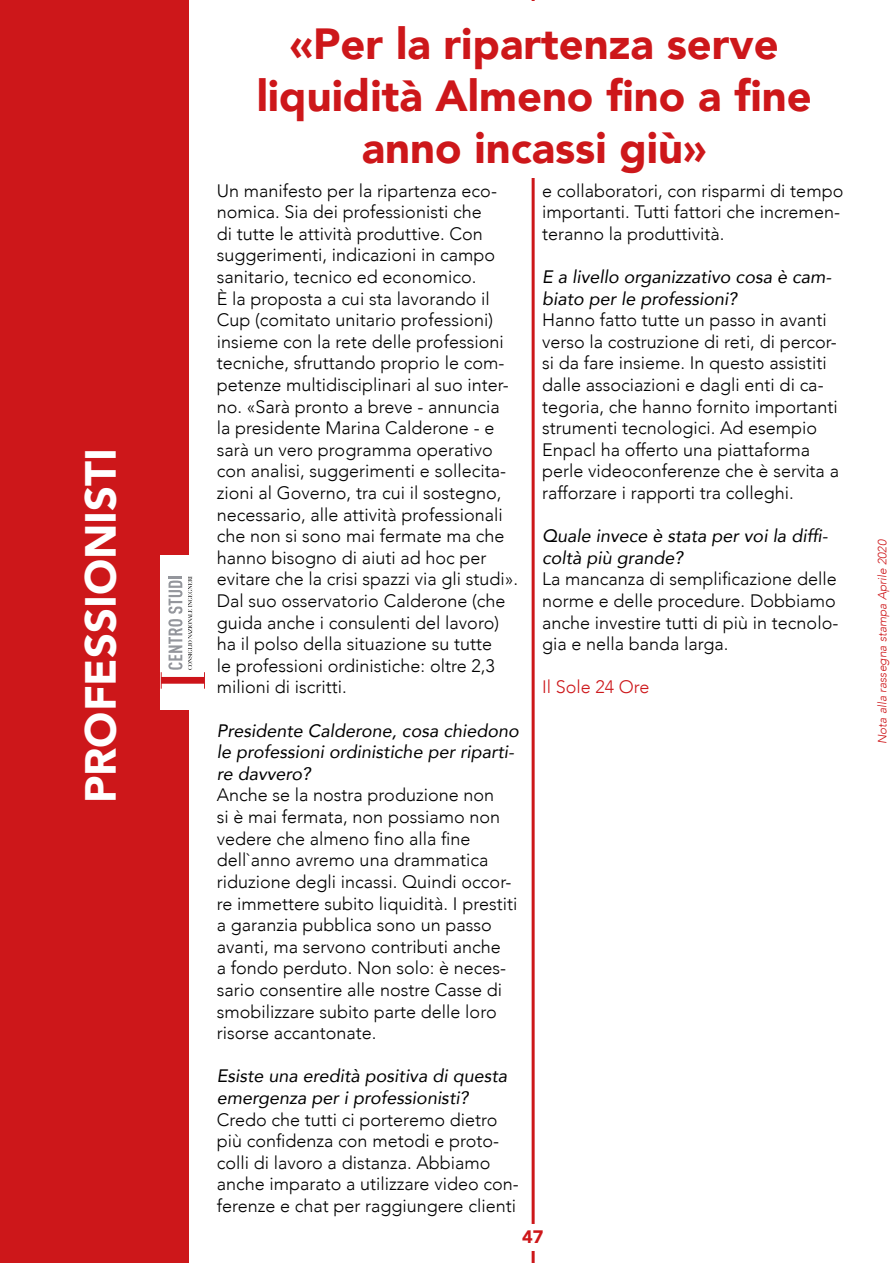
<style>
.page{position:relative;width:893px;height:1263px;background:#fff}
.page>*{position:absolute;margin:0;border:0;box-sizing:border-box;transform-origin:0 0}
.t1{font:900 43.5px/52.2px "Avenir";color:#cd171a;text-align:center}
.t2{font:900 43.5px "Avenir";color:#fff}
.t3{font:300 18px/21.6px "Avenir";color:#000}
.t4{font:italic 18px/21.6px "Avenir";color:#000}
.t5{font:300 18px "Avenir";color:#cd171a}
.t6{font:900 18px "Avenir";color:#cd171a}
.t7{font:italic 300 12px "Avenir";color:#cd171a}
</style>
<div class="page">
<hr style="left:532px;top:0;width:3px;height:1263px;background:#cd171a">
<div style="left:0;top:0;width:188px;height:1263px;background:#cd171a"></div>
<div style="left:516px;top:1225px;width:33px;height:25px;background:#fff"></div>
<div style="left:489px;top:1px;width:72px;height:12px;background:#fff"></div>
<div style="left:495px;top:166px;width:73px;height:12px;background:#fff"></div>
<div style="left:161px;top:555px;width:56px;height:155px;background:#fff"></div>
<svg style="left:161px;top:576px;width:44px;height:113px"></svg>
<div style="left:220px;top:13px;width:629px;height:153px;background:#fff"></div>
<h1 class="t2" style="left:63px;top:803px;width:357px;rotate:-90deg">PROFESSIONISTI</h1>
<h1 class="t1" style="left:257px;top:17px;width:557px">«Per la ripartenza serve liquidità Almeno fino a fine anno incassi giù»</h1>
<p class="t3" style="left:217px;top:180px;width:303px">Un manifesto per la ripartenza eco&shy;nomica. Sia dei professionisti che<br>di tutte le attività produttive. Con suggerimenti, indicazioni in campo sanitario, tecnico ed economico.<br>È la proposta a cui sta lavorando il Cup (comitato unitario professioni) insieme con la rete delle professioni tecniche, sfruttando proprio le com&shy;petenze multidisciplinari al suo inter&shy;no. «Sarà pronto a breve - annuncia<br>la presidente Marina Calderone - e sarà un vero programma operativo con analisi, suggerimenti e sollecita&shy;zioni al Governo, tra cui il sostegno, necessario, alle attività professionali che non si sono mai fermate ma che hanno bisogno di aiuti ad hoc per evitare che la crisi spazzi via gli studi».<br>Dal suo osservatorio Calderone (che guida anche i consulenti del lavoro) ha il polso della situazione su tutte<br>le professioni ordinistiche: oltre 2,3 milioni di iscritti.</p>
<p class="t4" style="left:217px;top:719px;width:303px">Presidente Calderone, cosa chiedono le professioni ordinistiche per riparti&shy;re davvero?</p>
<p class="t3" style="left:217px;top:784px;width:302px">Anche se la nostra produzione non<br>si è mai fermata, non possiamo non vedere che almeno fino alla fine dell`anno avremo una drammatica riduzione degli incassi. Quindi occor&shy;re immettere subito liquidità. I prestiti a garanzia pubblica sono un passo avanti, ma servono contributi anche<br>a fondo perduto. Non solo: è neces&shy;sario consentire alle nostre Casse di smobilizzare subito parte delle loro risorse accantonate.</p>
<p class="t4" style="left:217px;top:1065px;width:292px">Esiste una eredità positiva di questa emergenza per i professionisti?</p>
<p class="t3" style="left:217px;top:1108px;width:303px">Credo che tutti ci porteremo dietro più confidenza con metodi e proto&shy;colli di lavoro a distanza. Abbiamo anche imparato a utilizzare video con&shy;ferenze e chat per raggiungere clienti</p>
<p class="t3" style="left:542px;top:180px;width:303px">e collaboratori, con risparmi di tempo importanti. Tutti fattori che incremen&shy;teranno la produttività.</p>
<p class="t4" style="left:542px;top:266px;width:291px">E a livello organizzativo cosa è cam&shy;biato per le professioni?</p>
<p class="t3" style="left:542px;top:309px;width:298px">Hanno fatto tutte un passo in avanti verso la costruzione di reti, di percor&shy;si da fare insieme. In questo assistiti dalle associazioni e dagli enti di ca&shy;tegoria, che hanno fornito importanti strumenti tecnologici. Ad esempio Enpacl ha offerto una piattaforma perle videoconferenze che è servita a rafforzare i rapporti tra colleghi.</p>
<p class="t4" style="left:542px;top:525px;width:287px">Quale invece è stata per voi la diffi&shy;coltà più grande?</p>
<p class="t3" style="left:542px;top:568px;width:298px">La mancanza di semplificazione delle norme e delle procedure. Dobbiamo anche investire tutti di più in tecnolo&shy;gia e nella banda larga.</p>
<p class="t5" style="left:542px;top:677px;width:109px">Il Sole 24 Ore</p>
<p class="t6" style="left:522px;top:1222px;width:23px">47</p>
<p class="t7" style="left:875px;top:744px;width:206px;rotate:-90deg">Nota alla rassegna stampa Aprile 2020</p>
</div>
